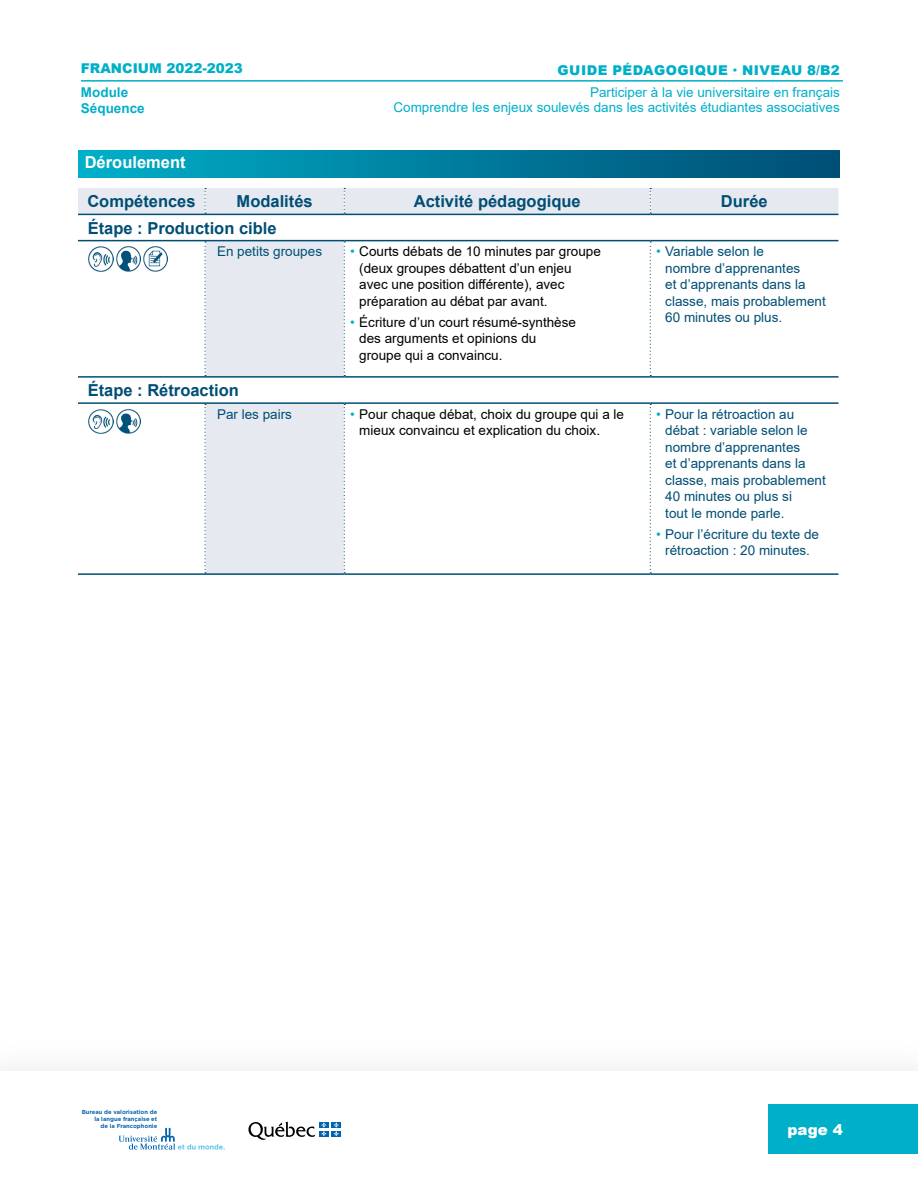
<style>
.page{position:relative;width:918px;height:1188px;background:#fff}
.page>*{position:absolute;margin:0;border:0;box-sizing:border-box;transform-origin:0 0}
.t1{font:700 16.5px "Arial";color:#004e75}
.t2{font:700 16.5px "Arial";color:#fff}
.t3{font:900 15px "Arial";color:#fff}
.t4{font:13.5px/16.5px "Arial";color:#004e75}
.t5{font:13.5px/16.5px "Arial";color:#000}
.t6{font:13.5px "Arial";color:#00afc8}
.t7{font:900 13.5px "Arial";letter-spacing:.035em;color:#00afc8}
.t8{font:900 13.5px "Arial";letter-spacing:.015em;color:#00afc8}
.t9{font:700 13.5px "Arial";color:#00afc8}
.t10{font:700 5.85px/6.8px "Gotham";color:#0f65af;text-align:right}
.s1{color:#00afc8}
</style>
<div class="page">
<div style="left:768px;top:1105px;width:150px;height:49px;background:#00afc8"></div>
<hr style="left:81px;top:80px;width:228px;height:2px;background:#00afc8">
<hr style="left:309px;top:80px;width:534px;height:2px;background:#00afc8">
<div style="left:78px;top:150px;width:762px;height:27px;background:linear-gradient(to right,#00aec8,#004c74)"></div>
<svg style="left:78px;top:188px;width:760px;height:385px"></svg>
<hr style="left:78px;top:214px;width:127px;height:1px;background:#004e75">
<hr style="left:205px;top:214px;width:139px;height:1px;background:#004e75">
<hr style="left:344px;top:214px;width:306px;height:1px;background:#004e75">
<hr style="left:650px;top:214px;width:188px;height:1px;background:#004e75">
<hr style="left:78px;top:240px;width:127px;height:1px;background:#004e75">
<hr style="left:205px;top:240px;width:139px;height:1px;background:#004e75">
<hr style="left:344px;top:240px;width:306px;height:1px;background:#004e75">
<hr style="left:650px;top:240px;width:188px;height:1px;background:#004e75">
<hr style="left:78px;top:376px;width:127px;height:2px;background:#004e75">
<hr style="left:205px;top:376px;width:139px;height:2px;background:#004e75">
<hr style="left:344px;top:376px;width:306px;height:2px;background:#004e75">
<hr style="left:650px;top:376px;width:188px;height:2px;background:#004e75">
<hr style="left:78px;top:402px;width:127px;height:2px;background:#004e75">
<hr style="left:205px;top:402px;width:139px;height:2px;background:#004e75">
<hr style="left:344px;top:402px;width:306px;height:2px;background:#004e75">
<hr style="left:650px;top:402px;width:188px;height:2px;background:#004e75">
<hr style="left:78px;top:573px;width:127px;height:2px;background:#004e75">
<hr style="left:205px;top:573px;width:139px;height:2px;background:#004e75">
<hr style="left:344px;top:573px;width:306px;height:2px;background:#004e75">
<hr style="left:650px;top:573px;width:188px;height:2px;background:#004e75">
<svg style="left:344px;top:188px;width:1px;height:26px"></svg>
<svg style="left:344px;top:241px;width:1px;height:135px"></svg>
<svg style="left:344px;top:404px;width:1px;height:169px"></svg>
<svg style="left:204px;top:188px;width:2px;height:26px"></svg>
<svg style="left:204px;top:241px;width:2px;height:135px"></svg>
<svg style="left:204px;top:404px;width:2px;height:169px"></svg>
<svg style="left:650px;top:188px;width:1px;height:26px"></svg>
<svg style="left:650px;top:241px;width:1px;height:135px"></svg>
<svg style="left:650px;top:404px;width:1px;height:169px"></svg>
<img style="left:89px;top:247px;width:24px;height:24px">
<img style="left:116px;top:247px;width:25px;height:24px">
<img style="left:143px;top:247px;width:25px;height:24px">
<img style="left:89px;top:409px;width:24px;height:25px">
<img style="left:116px;top:409px;width:25px;height:25px">
<div style="left:319px;top:1122px;width:10px;height:6px;background:#0063af"></div>
<div style="left:331px;top:1122px;width:10px;height:6px;background:#0063af"></div>
<div style="left:319px;top:1131px;width:10px;height:6px;background:#0063af"></div>
<svg style="left:248px;top:1122px;width:78px;height:18px"></svg>
<div style="left:331px;top:1131px;width:10px;height:6px;background:#0063af"></div>
<svg style="left:334px;top:1122px;width:5px;height:14px"></svg>
<svg style="left:119px;top:1128px;width:106px;height:22px"></svg>
<p class="t8" style="left:81px;top:59px;width:164px">FRANCIUM 2022-2023</p>
<p class="t7" style="left:558px;top:60px;width:284px">GUIDE PÉDAGOGIQUE · NIVEAU 8/B2</p>
<p class="t9" style="left:81px;top:82px;width:49px">Module</p>
<p class="t6" style="left:590px;top:83px;width:251px">Participer à la vie universitaire en français</p>
<p class="t9" style="left:81px;top:99px;width:65px">Séquence</p>
<p class="t6" style="left:393px;top:98px;width:448px">Comprendre les enjeux soulevés dans les activités étudiantes associatives</p>
<p class="t2" style="left:85px;top:151px;width:102px">Déroulement</p>
<p class="t1" style="left:87px;top:190px;width:110px">Compétences</p>
<p class="t1" style="left:237px;top:190px;width:78px">Modalités</p>
<p class="t1" style="left:414px;top:190px;width:168px">Activité pédagogique</p>
<p class="t1" style="left:721px;top:190px;width:48px">Durée</p>
<p class="t1" style="left:88px;top:216px;width:190px">Étape : Production cible</p>
<p class="t4" style="left:217px;top:243px;width:107px">En petits groupes</p>
<p class="t5" style="left:359px;top:243px;width:243px;text-indent:-9px"><span class="s1">•</span> Courts débats de 10 minutes par groupe (deux groupes débattent d’un enjeu avec une position différente), avec préparation au débat par avant.</p>
<p class="t5" style="left:359px;top:314px;width:218px;text-indent:-9px"><span class="s1">•</span> Écriture d’un court résumé-synthèse des arguments et opinions du groupe qui a convaincu.</p>
<p class="t4" style="left:665px;top:243px;width:162px;text-indent:-9px"><span class="s1">•</span> Variable selon le<br>nombre d’apprenantes<br>et d’apprenants dans la classe, mais probablement<br>60 minutes ou plus.</p>
<p class="t1" style="left:88px;top:379px;width:153px">Étape : Rétroaction</p>
<p class="t4" style="left:217px;top:406px;width:77px">Par les pairs</p>
<p class="t5" style="left:359px;top:406px;width:266px;text-indent:-9px"><span class="s1">•</span> Pour chaque débat, choix du groupe qui a le mieux convaincu et explication du choix.</p>
<p class="t4" style="left:665px;top:406px;width:162px;text-indent:-9px"><span class="s1">•</span> Pour la rétroaction au débat : variable selon le nombre d’apprenantes<br>et d’apprenants dans la classe, mais probablement<br>40 minutes ou plus si<br>tout le monde parle.</p>
<p class="t4" style="left:656px;top:526px;width:164px;text-align:center"><span class="s1">•</span> Pour l’écriture du texte de rétroaction : 20 minutes.</p>
<p class="t10" style="left:82px;top:1109px;width:77px">Bureau de valorisation de la langue française et<br>de la Francophonie</p>
<p class="t3" style="left:788px;top:1119px;width:57px">page 4</p>
</div>
